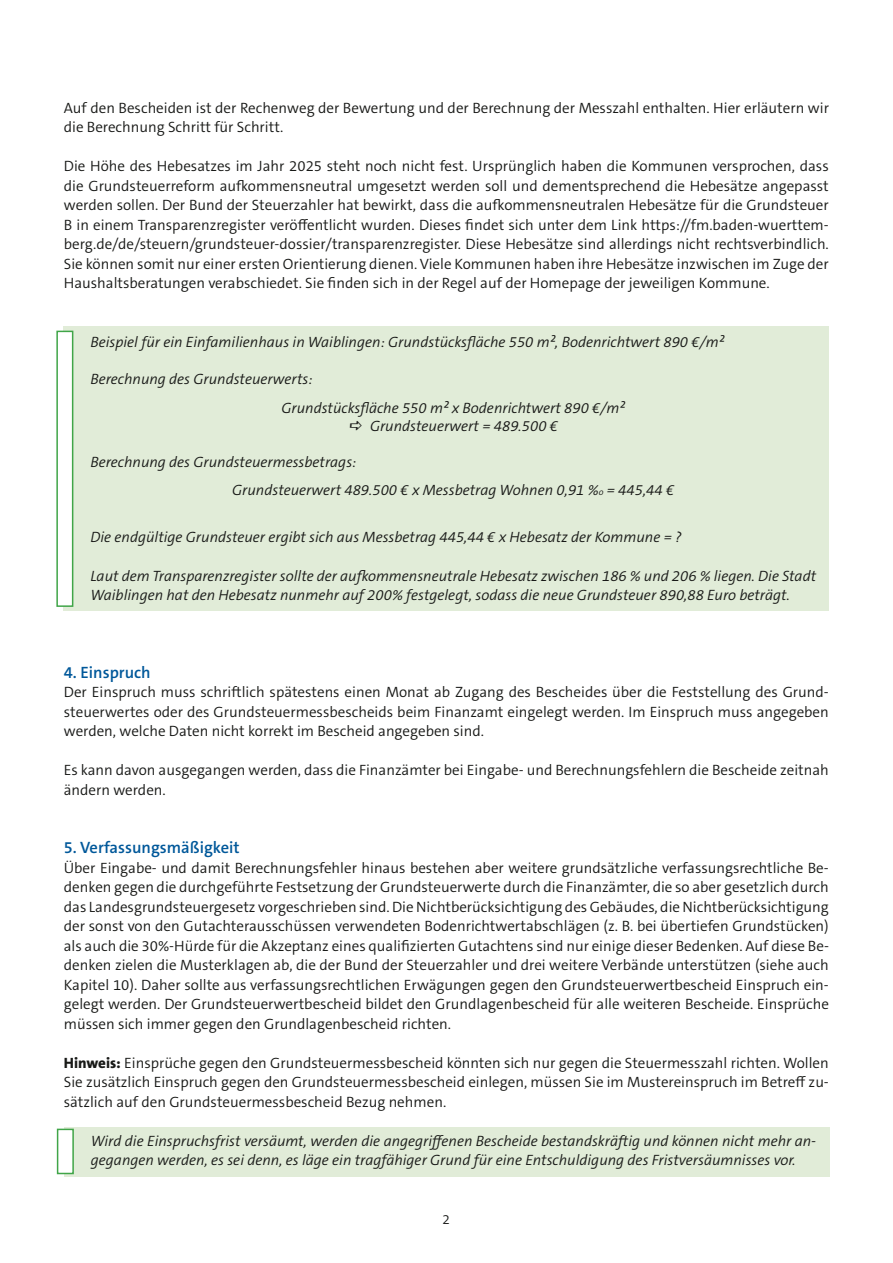
<style>
.page{position:relative;width:893px;height:1263px;background:#fff}
.page>*{position:absolute;margin:0;border:0;box-sizing:border-box;transform-origin:0 0}
.t1{font:600 16.5px "The Sans C5";color:#00589a}
.t2{font:300 15px/19.5px "The Sans C5";color:#181917;text-align:justify}
.t3{font:italic 300 15px/28.5px "The Sans C5";color:#181917}
.t4{font:300 13.5px "The Sans C5";color:#181917}
.s1{font-size:9px}
.s2{font-weight:800}
</style>
<div class="page">
<div style="left:64px;top:1127px;width:765px;height:49px;background:#e1ecd8"></div>
<div style="left:58px;top:1129px;width:15px;height:44px;background:#fff"></div>
<div style="left:57px;top:1129px;width:17px;height:45px;border:2px solid #40a548"></div>
<div style="left:63px;top:327px;width:766px;height:284px;background:#e1ecd8"></div>
<div style="left:57px;top:331px;width:16px;height:275px;background:#fff"></div>
<div style="left:56px;top:331px;width:17px;height:276px;border:2px solid #40a548"></div>
<p class="t2" style="left:64px;top:99px;width:766px">Auf den Bescheiden ist der Rechenweg der Bewertung und der Berechnung der Messzahl enthalten. Hier erläutern wir die Berechnung Schritt für Schritt.</p>
<p class="t2" style="left:64px;top:157px;width:766px">Die Höhe des Hebesatzes im Jahr 2025 steht noch nicht fest. Ursprünglich haben die Kommunen versprochen, dass die Grundsteuerreform aufkommensneutral umgesetzt werden soll und dementsprechend die Hebesätze angepasst werden sollen. Der Bund der Steuerzahler hat bewirkt, dass die aufkommensneutralen Hebesätze für die Grundsteuer B in einem Transparenzregister veröffentlicht wurden. Dieses findet sich unter dem Link https://fm.baden-wuerttem&shy;berg.de/de/steuern/grundsteuer-dossier/transparenzregister. Diese Hebesätze sind allerdings nicht rechtsverbindlich.<br>Sie können somit nur einer ersten Orientierung dienen. Viele Kommunen haben ihre Hebesätze inzwischen im Zuge der Haushaltsberatungen verabschiedet. Sie finden sich in der Regel auf der Homepage der jeweiligen Kommune.</p>
<p class="t3" style="left:90px;top:329px;width:635px">Beispiel für ein Einfamilienhaus in Waiblingen: Grundstücksfläche 550 m², Bodenrichtwert 890 €/m²</p>
<p class="t3" style="left:281px;top:366px;width:345px;text-indent:-191px">Berechnung des Grundsteuerwerts:<br>Grundstücksfläche 550 m² x Bodenrichtwert 890 €/m²</p>
<p class="t3" style="left:370px;top:413px;width:190px">Grundsteuerwert = 489.500 €</p>
<p class="t3" style="left:232px;top:449px;width:444px;text-indent:-142px">Berechnung des Grundsteuermessbetrags:<br>Grundsteuerwert 489.500 € x Messbetrag Wohnen 0,91 %<span class="s1">o</span> = 445,44 €</p>
<p class="t3" style="left:90px;top:524px;width:593px">Die endgültige Grundsteuer ergibt sich aus Messbetrag 445,44 € x Hebesatz der Kommune = ?</p>
<p class="t3" style="left:90px;top:567px;width:727px;line-height:19.5px">Laut dem Transparenzregister sollte der aufkommensneutrale Hebesatz zwischen 186 % und 206 % liegen. Die Stadt<br>Waiblingen hat den Hebesatz nunmehr auf 200% festgelegt, sodass die neue Grundsteuer 890,88 Euro beträgt.</p>
<p class="t1" style="left:64px;top:666px;width:88px">4. Einspruch</p>
<p class="t2" style="left:64px;top:684px;width:766px">Der Einspruch muss schriftlich spätestens einen Monat ab Zugang des Bescheides über die Feststellung des Grund&shy;steuerwertes oder des Grundsteuermessbescheids beim Finanzamt eingelegt werden. Im Einspruch muss angegeben werden, welche Daten nicht korrekt im Bescheid angegeben sind.</p>
<p class="t2" style="left:64px;top:762px;width:766px">Es kann davon ausgegangen werden, dass die Finanzämter bei Eingabe- und Berechnungsfehlern die Bescheide zeitnah ändern werden.</p>
<p class="t1" style="left:64px;top:841px;width:177px">5. Verfassungsmäßigkeit</p>
<p class="t2" style="left:64px;top:859px;width:766px">Über Eingabe- und damit Berechnungsfehler hinaus bestehen aber weitere grundsätzliche verfassungsrechtliche Be&shy;denken gegen die durchgeführte Festsetzung der Grundsteuerwerte durch die Finanzämter, die so aber gesetzlich durch das Landesgrundsteuergesetz vorgeschrieben sind. Die Nichtberücksichtigung des Gebäudes, die Nichtberücksichtigung der sonst von den Gutachterausschüssen verwendeten Bodenrichtwertabschlägen (z. B. bei übertiefen Grundstücken) als auch die 30%-Hürde für die Akzeptanz eines qualifizierten Gutachtens sind nur einige dieser Bedenken. Auf diese Be&shy;denken zielen die Musterklagen ab, die der Bund der Steuerzahler und drei weitere Verbände unterstützen (siehe auch Kapitel 10). Daher sollte aus verfassungsrechtlichen Erwägungen gegen den Grundsteuerwertbescheid Einspruch ein&shy;gelegt werden. Der Grundsteuerwertbescheid bildet den Grundlagenbescheid für alle weiteren Bescheide. Einsprüche müssen sich immer gegen den Grundlagenbescheid richten.</p>
<p class="t2" style="left:64px;top:1054px;width:766px"><span class="s2">Hinweis:</span> Einsprüche gegen den Grundsteuermessbescheid könnten sich nur gegen die Steuermesszahl richten. Wollen Sie zusätzlich Einspruch gegen den Grundsteuermessbescheid einlegen, müssen Sie im Mustereinspruch im Betreff zu&shy;sätzlich auf den Grundsteuermessbescheid Bezug nehmen.</p>
<p class="t3" style="left:91px;top:1132px;width:727px;line-height:19.5px">Wird die Einspruchsfrist versäumt, werden die angegriffenen Bescheide bestandskräftig und können nicht mehr an&shy;gegangen werden, es sei denn, es läge ein tragfähiger Grund für eine Entschuldigung des Fristversäumnisses vor.</p>
<p class="t4" style="left:443px;top:1213px;width:9px">2</p>
</div>
